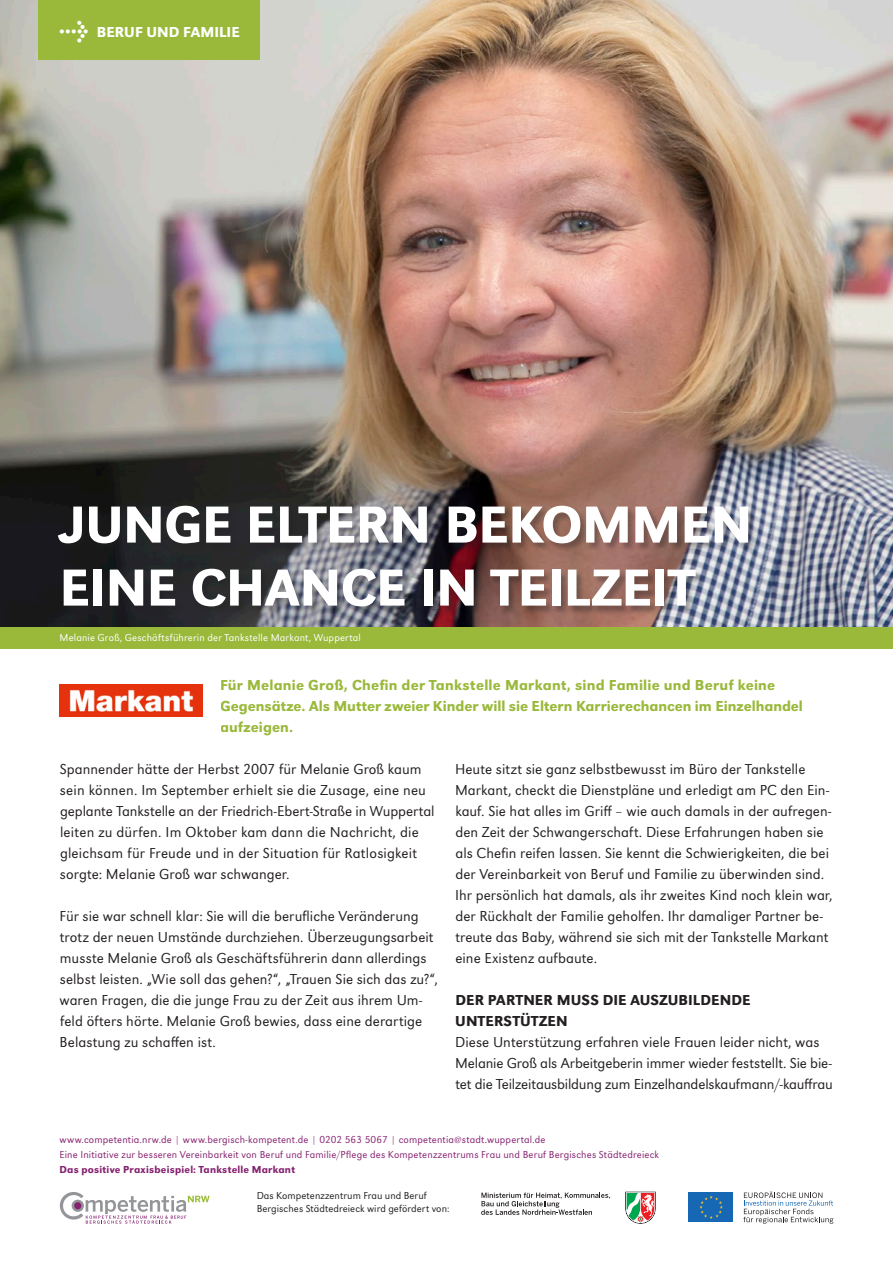
<style>
.page{position:relative;width:893px;height:1263px;background:#fff}
.page>*{position:absolute;margin:0;border:0;box-sizing:border-box;transform-origin:0 0}
.Headline_Weiss{font:500 54px/63px "URW Grotesk";letter-spacing:-.01em;color:#fff}
.Headline_Weiss-2{font:24px "Meta Bold Expert";color:#fff}
.Copy_Schwarz{font:300 15px/21px "URW Grotesk";letter-spacing:.005em;color:#231f20}
.Zwiti_Grün{font:500 15px/21px "URW Grotesk";letter-spacing:.005em;color:#9ab93b}
.Copy_Schwarz-2{font:500 15px/21px "URW Grotesk";letter-spacing:.01em;color:#231f20}
.Headline_Weiss-3{font:500 15px "URW Grotesk";letter-spacing:.005em;color:#fff}
.BU{font:300 10.5px/15px "URW Grotesk";letter-spacing:.02em;color:#862170}
.Copy_Weiss{font:300 10.5px/12.6px "URW Grotesk";letter-spacing:.01em;color:#231f20}
.BU-2{font:300 10.5px "URW Grotesk";letter-spacing:.015em;color:#fff}
.s1{font-weight:500}
</style>
<div class="page">
<img style="left:0;top:0;width:893px;height:627px">
<div style="left:58px;top:506px;width:699px;height:109px;background:#231f20;opacity:.35"></div>
<div style="left:0;top:627px;width:893px;height:21px;background:#9ab93b"></div>
<img style="left:60px;top:684px;width:143px;height:32px">
<div style="left:689px;top:1192px;width:44px;height:30px;background:#1768b4"></div>
<svg style="left:699px;top:1195px;width:24px;height:24px"></svg>
<svg style="left:743px;top:1191px;width:90px;height:33px"></svg>
<svg style="left:625px;top:1192px;width:31px;height:32px"></svg>
<svg style="left:481px;top:1192px;width:129px;height:23px"></svg>
<svg style="left:59px;top:1192px;width:151px;height:32px"></svg>
<div style="left:38px;top:0;width:221px;height:60px;background:#9ab93b"></div>
<p class="Headline_Weiss-2" style="left:60px;top:15px;width:30px">l</p>
<p class="Headline_Weiss-3" style="left:97px;top:23px;width:145px">BERUF UND FAMILIE</p>
<p class="Headline_Weiss" style="left:60px;top:493px;width:694px">JUNGE ELTERN BEKOMMEN<br>EINE CHANCE IN TEILZEIT</p>
<p class="BU-2" style="left:60px;top:632px;width:303px">Melanie Groß, Geschäftsführerin der Tankstelle Markant, Wuppertal</p>
<p class="Zwiti_Grün" style="left:220px;top:674px;width:584px">Für Melanie Groß, Chefin der Tankstelle Markant, sind Familie und Beruf keine<br>Gegensätze. Als Mutter zweier Kinder will sie Eltern Karrierechancen im Einzelhandel</p>
<p class="Zwiti_Grün" style="left:220px;top:716px;width:75px">aufzeigen.</p>
<p class="Copy_Schwarz" style="left:60px;top:758px;width:376px">Spannender hätte der Herbst 2007 für Melanie Groß kaum sein können. Im September erhielt sie die Zusage, eine neu geplante Tankstelle an der Friedrich-Ebert-Straße in Wuppertal leiten zu dürfen. Im Oktober kam dann die Nachricht, die gleichsam für Freude und in der Situation für Ratlosigkeit sorgte: Melanie Groß war schwanger.</p>
<p class="Copy_Schwarz" style="left:60px;top:905px;width:380px">Für sie war schnell klar: Sie will die berufliche Veränderung trotz der neuen Umstände durchziehen. Überzeugungsarbeit musste Melanie Groß als Geschäftsführerin dann allerdings selbst leisten. „Wie soll das gehen?“, „Trauen Sie sich das zu?“, waren Fragen, die die junge Frau zu der Zeit aus ihrem Um&shy;feld öfters hörte. Melanie Groß bewies, dass eine derartige Belastung zu schaffen ist.</p>
<p class="Copy_Schwarz" style="left:455px;top:758px;width:379px">Heute sitzt sie ganz selbstbewusst im Büro der Tankstelle Markant, checkt die Dienstpläne und erledigt am PC den Ein&shy;kauf. Sie hat alles im Griff – wie auch damals in der aufregen&shy;den Zeit der Schwangerschaft. Diese Erfahrungen haben sie als Chefin reifen lassen. Sie kennt die Schwierigkeiten, die bei der Vereinbarkeit von Beruf und Familie zu überwinden sind.<br>Ihr persönlich hat damals, als ihr zweites Kind noch klein war, der Rückhalt der Familie geholfen. Ihr damaliger Partner be&shy;treute das Baby, während sie sich mit der Tankstelle Markant eine Existenz aufbaute.</p>
<p class="Copy_Schwarz-2" style="left:455px;top:989px;width:297px">DER PARTNER MUSS DIE AUSZUBILDENDE<br>UNTERSTÜTZEN</p>
<p class="Copy_Schwarz" style="left:455px;top:1031px;width:379px">Diese Unterstützung erfahren viele Frauen leider nicht, was<br>Melanie Groß als Arbeitgeberin immer wieder feststellt. Sie bie&shy;tet die Teilzeitausbildung zum Einzelhandelskaufmann/-kauffrau</p>
<p class="BU" style="left:60px;top:1132px;width:601px">www.competentia.nrw.de | www.bergisch-kompetent.de | 0202 563 5067 | competentia@stadt.wuppertal.de<br>Eine Initiative zur besseren Vereinbarkeit von Beruf und Familie/Pflege des Kompetenzzentrums Frau und Beruf Bergisches Städtedreieck<br><span class="s1">Das positive Praxisbeispiel: Tankstelle Markant</span></p>
<p class="Copy_Weiss" style="left:257px;top:1189px;width:194px">Das Kompetenzzentrum Frau und Beruf<br>Bergisches Städtedreieck wird gefördert von:</p>
</div>
